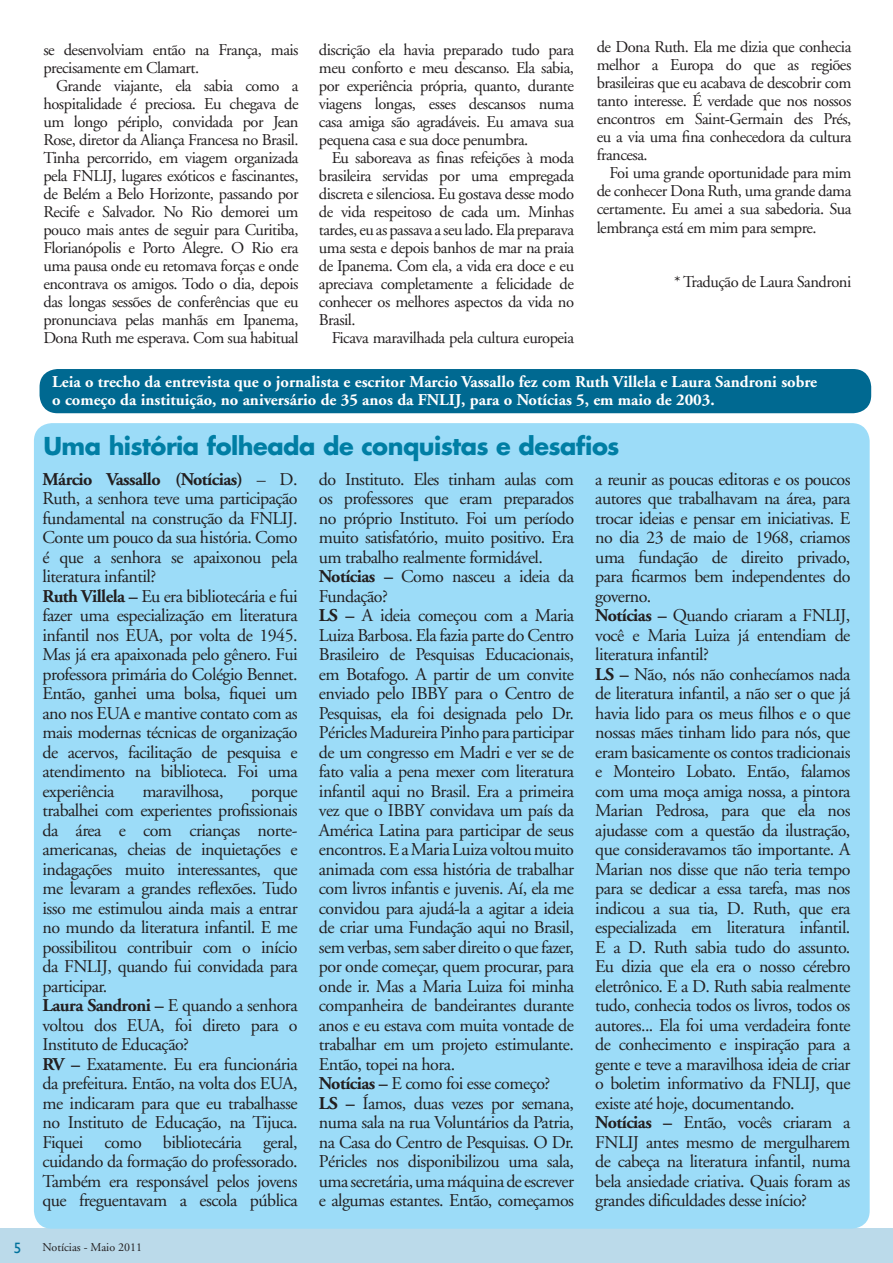
<style>
.page{position:relative;width:893px;height:1263px;background:#fff}
.page>*{position:absolute;margin:0;border:0;box-sizing:border-box;transform-origin:0 0}
.t1{font:700 24px "Futura";letter-spacing:-.02em;color:#007ea4}
.t2{font:18px/19.5px "Adobe Garamond";letter-spacing:-.03em;color:#231f20}
.t3{font:16.5px/18px "Adobe Garamond";letter-spacing:-.03em;color:#231f20;text-align:justify}
.t4{font:700 16.5px/18px "Adobe Garamond";color:#fff}
.t5{font:15px "Gill Sans";color:#00719c}
.t6{font:12px "Adobe Garamond";color:#231f20}
.s1{font-weight:700}
</style>
<div class="page">
<div style="left:40px;top:369px;width:831px;height:44px;background:#006991;border-radius:18px"></div>
<div style="left:0;top:1229px;width:893px;height:34px;background:#bbdaea"></div>
<div style="left:34px;top:423px;width:836px;height:806px;background:#9cdcf8;border-radius:18px"></div>
<p class="t3" style="left:43px;top:41px;width:257px">se desenvolviam então na França, mais precisamente em Clamart.</p>
<p class="t3" style="left:43px;top:77px;width:257px;text-indent:13px">Grande viajante, ela sabia como a hospitalidade é preciosa. Eu chegava de um longo périplo, convidada por Jean Rose, diretor da Aliança Francesa no Brasil.<br>Tinha percorrido, em viagem organizada pela FNLIJ, lugares exóticos e fascinantes, de Belém a Belo Horizonte, passando por Recife e Salvador. No Rio demorei um pouco mais antes de seguir para Curitiba, Florianópolis e Porto Alegre. O Rio era uma pausa onde eu retomava forças e onde encontrava os amigos. Todo o dia, depois das longas sessões de conferências que eu pronunciava pelas manhãs em Ipanema, Dona Ruth me esperava. Com sua habitual</p>
<p class="t3" style="left:319px;top:41px;width:257px">discrição ela havia preparado tudo para meu conforto e meu descanso. Ela sabia, por experiência própria, quanto, durante viagens longas, esses descansos numa casa amiga são agradáveis. Eu amava sua pequena casa e sua doce penumbra.</p>
<p class="t3" style="left:319px;top:149px;width:257px;text-indent:13px">Eu saboreava as finas refeições à moda brasileira servidas por uma empregada discreta e silenciosa. Eu gostava desse modo de vida respeitoso de cada um. Minhas tardes, eu as passava a seu lado. Ela preparava uma sesta e depois banhos de mar na praia de Ipanema. Com ela, a vida era doce e eu apreciava completamente a felicidade de conhecer os melhores aspectos da vida no Brasil.</p>
<p class="t3" style="left:332px;top:329px;width:244px">Ficava maravilhada pela cultura europeia</p>
<p class="t3" style="left:597px;top:39px;width:256px">de Dona Ruth. Ela me dizia que conhecia melhor a Europa do que as regiões brasileiras que eu acabava de descobrir com tanto interesse. É verdade que nos nossos encontros em Saint-Germain des Prés, eu a via uma fina conhecedora da cultura francesa.</p>
<p class="t3" style="left:597px;top:165px;width:256px;text-indent:13px">Foi uma grande oportunidade para mim de conhecer Dona Ruth, uma grande dama certamente. Eu amei a sua sabedoria. Sua lembrança está em mim para sempre.</p>
<p class="t3" style="left:674px;top:273px;width:179px">* Tradução de Laura Sandroni</p>
<p class="t4" style="left:52px;top:374px;width:766px">Leia o trecho da entrevista que o jornalista e escritor Marcio Vassallo fez com Ruth Villela e Laura Sandroni sobre o começo da instituição, no aniversário de 35 anos da FNLIJ, para o Notícias 5, em maio de 2003.</p>
<h1 class="t1" style="left:43px;top:429px;width:577px">Uma história folheada de conquistas e desafios</h1>
<p class="t2" style="left:43px;top:470px;width:257px"><span class="s1">Márcio Vassallo (Notícias)</span> – D.<br>Ruth, a senhora teve uma participação fundamental na construção da FNLIJ.<br>Conte um pouco da sua história. Como é que a senhora se apaixonou pela literatura infantil?<br><span class="s1">Ruth Villela –</span> Eu era bibliotecária e fui fazer uma especialização em literatura infantil nos EUA, por volta de 1945.<br>Mas já era apaixonada pelo gênero. Fui professora primária do Colégio Bennet.<br>Então, ganhei uma bolsa, fiquei um ano nos EUA e mantive contato com as mais modernas técnicas de organização de acervos, facilitação de pesquisa e atendimento na biblioteca. Foi uma experiência</p>
<p class="t2" style="left:319px;top:470px;width:257px">do Instituto. Eles tinham aulas com os professores que eram preparados no próprio Instituto. Foi um período muito satisfatório, muito positivo. Era um trabalho realmente formidável.<br><span class="s1">Notícias –</span> Como nasceu a ideia da Fundação?<br><span class="s1">LS –</span> A ideia começou com a Maria Luiza Barbosa. Ela fazia parte do Centro Brasileiro de Pesquisas Educacionais, em Botafogo. A partir de um convite enviado pelo IBBY para o Centro de Pesquisas, ela foi designada pelo Dr.<br>Péricles Madureira Pinho para participar de um congresso em Madri e ver se de fato valia a pena mexer com literatura infantil aqui no Brasil. Era a primeira vez que o IBBY convidava um país da América Latina para participar de seus encontros. E a Maria Luiza voltou muito animada com essa história de trabalhar com livros infantis e juvenis. Aí, ela me convidou para ajudá-la a agitar a ideia de criar uma Fundação aqui no Brasil, sem verbas, sem saber direito o que fazer, por onde começar, quem procurar, para onde ir. Mas a Maria Luiza foi minha companheira de bandeirantes durante anos e eu estava com muita vontade de trabalhar em um projeto estimulante.<br>Então, topei na hora.<br><span class="s1">Notícias –</span> E como foi esse começo?<br><span class="s1">LS –</span> Íamos, duas vezes por semana, numa sala na rua Voluntários da Patria, na Casa do Centro de Pesquisas. O Dr.<br>Péricles nos disponibilizou uma sala, uma secretária, uma máquina de escrever e algumas estantes. Então, começamos</p>
<p class="t2" style="left:595px;top:470px;width:257px">a reunir as poucas editoras e os poucos autores que trabalhavam na área, para trocar ideias e pensar em iniciativas. E no dia 23 de maio de 1968, criamos uma fundação de direito privado, para ficarmos bem independentes do governo.<br><span class="s1">Notícias –</span> Quando criaram a FNLIJ, você e Maria Luiza já entendiam de literatura infantil?<br><span class="s1">LS –</span> Não, nós não conhecíamos nada de literatura infantil, a não ser o que já havia lido para os meus filhos e o que nossas mães tinham lido para nós, que eram basicamente os contos tradicionais e Monteiro Lobato. Então, falamos com uma moça amiga nossa, a pintora Marian Pedrosa, para que ela nos ajudasse com a questão da ilustração, que consideravamos tão importante. A Marian nos disse que não teria tempo para se dedicar a essa tarefa, mas nos indicou a sua tia, D. Ruth, que era especializada em literatura infantil.<br>E a D. Ruth sabia tudo do assunto.<br>Eu dizia que ela era o nosso cérebro eletrônico. E a D. Ruth sabia realmente tudo, conhecia todos os livros, todos os autores... Ela foi uma verdadeira fonte de conhecimento e inspiração para a gente e teve a maravilhosa ideia de criar o boletim informativo da FNLIJ, que existe até hoje, documentando.<br><span class="s1">Notícias –</span> Então, vocês criaram a FNLIJ antes mesmo de mergulharem de cabeça na literatura infantil, numa bela ansiedade criativa. Quais foram as grandes dificuldades desse início?</p>
<p class="t2" style="left:142px;top:782px;width:83px">maravilhosa,</p>
<p class="t2" style="left:43px;top:782px;width:257px;text-indent:209px">porque trabalhei com experientes profissionais da área e com crianças norte&shy;americanas, cheias de inquietações e indagações muito interessantes, que me levaram a grandes reflexões. Tudo isso me estimulou ainda mais a entrar no mundo da literatura infantil. E me possibilitou contribuir com o início da FNLIJ, quando fui convidada para participar.<br><span class="s1">Laura Sandroni –</span> E quando a senhora voltou dos EUA, foi direto para o Instituto de Educação?<br><span class="s1">RV –</span> Exatamente. Eu era funcionária da prefeitura. Então, na volta dos EUA, me indicaram para que eu trabalhasse no Instituto de Educação, na Tijuca.<br>Fiquei como bibliotecária geral, cuidando da formação do professorado.<br>Também era responsável pelos jovens que freguentavam a escola pública</p>
<p class="t5" style="left:14px;top:1239px;width:9px">5</p>
<p class="t6" style="left:43px;top:1241px;width:101px">Notícias - Maio 2011</p>
</div>
